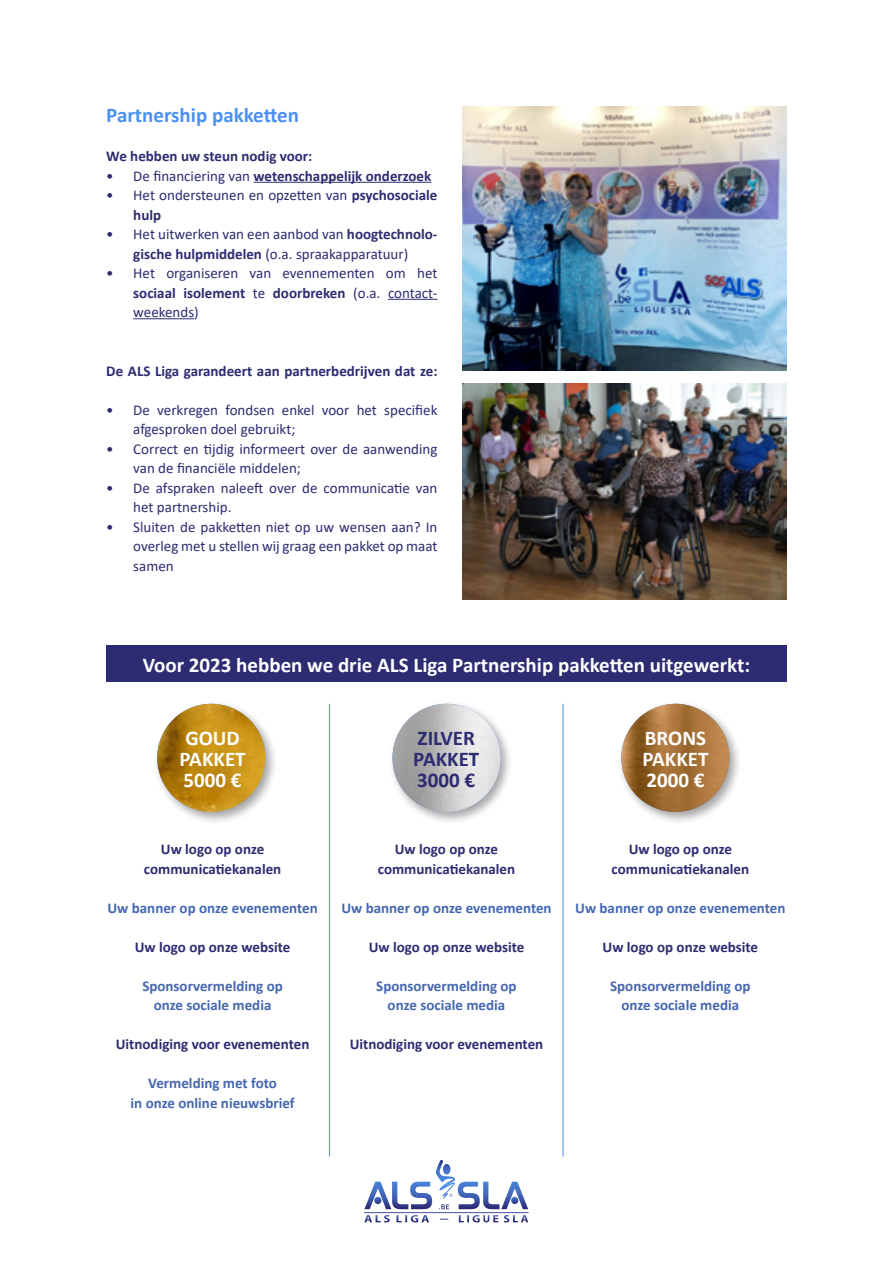
<style>
.page{position:relative;width:893px;height:1263px;background:#fff}
.page>*{position:absolute;margin:0;border:0;box-sizing:border-box;transform-origin:0 0}
.t1{font:700 21px/21px "Calibri";color:#fff}
.t2{font:700 21px "Calibri";color:#4a91f4}
.t3{font:700 21px/21px "Calibri";color:#2d2c72}
.t4{font:15px/19.5px "Calibri";color:#2d2c72}
.t5{font:700 15px/19.5px "Calibri";color:#2d2c72;text-align:center}
.t6{font:700 15px/19.5px "Calibri";color:#4567b0;text-align:center}
.s1{font-weight:400}
.s2{font-weight:700}
</style>
<div class="page">
<hr style="left:364px;top:1212px;width:165px;height:1px;background:#586aba">
<svg style="left:364px;top:1215px;width:164px;height:7px"></svg>
<svg style="left:439px;top:1204px;width:10px;height:5px"></svg>
<svg style="left:436px;top:1160px;width:17px;height:37px"></svg>
<svg style="left:374px;top:1197px;width:7px;height:7px"></svg>
<svg style="left:511px;top:1197px;width:7px;height:7px"></svg>
<hr style="left:254px;top:182px;width:177px;height:1px;background:#2d2c72">
<hr style="left:388px;top:299px;width:49px;height:1px;background:#2d2c72">
<hr style="left:133px;top:318px;width:61px;height:1px;background:#2d2c72">
<div style="left:106px;top:646px;width:681px;height:36px;background:#2d2c72"></div>
<div style="left:153px;top:700px;width:125px;height:125px;background:#000;opacity:.35"></div>
<img style="left:157px;top:704px;width:108px;height:108px;border-radius:54px">
<div style="left:389px;top:700px;width:124px;height:125px;background:#000;opacity:.35"></div>
<img style="left:392px;top:704px;width:109px;height:108px;border-radius:54px">
<div style="left:618px;top:700px;width:124px;height:125px;background:#000;opacity:.35"></div>
<img style="left:621px;top:704px;width:108px;height:108px;border-radius:54px">
<hr style="left:329px;top:704px;width:1px;height:453px;background:#4a91f4">
<hr style="left:563px;top:704px;width:1px;height:453px;background:#4a91f4">
<img style="left:462px;top:106px;width:325px;height:265px">
<img style="left:462px;top:384px;width:325px;height:216px">
<h1 class="t2" style="left:106px;top:100px;width:194px">Partnership pakketten</h1>
<p class="t5" style="left:106px;top:146px;width:208px">We hebben uw steun nodig voor:</p>
<p class="t5" style="left:106px;top:166px;width:327px"><span class="s1">• De financiering van</span> wetenschappelijk onderzoek</p>
<p class="t4" style="left:133px;top:185px;width:306px;text-indent:-27px">• Het ondersteunen en opzetten van <span class="s2">psychosociale hulp</span></p>
<p class="t4" style="left:106px;top:224px;width:333px;text-align:center">• Het uitwerken van een aanbod van <span class="s2">hoogtechnolo&shy;gische hulpmiddelen</span> (o.a. spraakapparatuur)</p>
<p class="t4" style="left:133px;top:263px;width:306px;text-align:justify;text-indent:-27px">• Het organiseren van evennementen om het <span class="s2">sociaal isolement</span> te <span class="s2">doorbreken</span> (o.a. contact&shy;weekends)</p>
<p class="t5" style="left:106px;top:361px;width:333px">De ALS Liga garandeert aan partnerbedrijven dat ze:</p>
<p class="t4" style="left:133px;top:399px;width:306px;text-indent:-27px">• De verkregen fondsen enkel voor het specifiek afgesproken doel gebruikt;</p>
<p class="t4" style="left:133px;top:438px;width:306px;text-indent:-27px">• Correct en tijdig informeert over de aanwending van de financiële middelen;</p>
<p class="t4" style="left:133px;top:477px;width:306px;text-indent:-27px">• De afspraken naleeft over de communicatie van het partnership.</p>
<p class="t4" style="left:133px;top:516px;width:306px;text-align:justify;text-indent:-27px">• Sluiten de pakketten niet op uw wensen aan? In overleg met u stellen wij graag een pakket op maat samen</p>
<h1 class="t1" style="left:143px;top:654px;width:609px">Voor 2023 hebben we drie ALS Liga Partnership pakketten uitgewerkt:</h1>
<h1 class="t1" style="left:180px;top:727px;width:68px">GOUD<br>PAKKET<br>5000 €</h1>
<h1 class="t3" style="left:413px;top:727px;width:68px">ZILVER<br>PAKKET<br>3000 €</h1>
<h1 class="t1" style="left:642px;top:727px;width:68px;text-align:justify">BRONS PAKKET 2000 €</h1>
<p class="t5" style="left:144px;top:839px;width:139px">Uw logo op onze communicatiekanalen</p>
<p class="t6" style="left:107px;top:898px;width:212px">Uw banner op onze evenementen</p>
<p class="t5" style="left:135px;top:937px;width:157px">Uw logo op onze website</p>
<p class="t6" style="left:142px;top:976px;width:142px">Sponsorvermelding op onze sociale media</p>
<p class="t5" style="left:116px;top:1034px;width:195px">Uitnodiging voor evenementen</p>
<p class="t6" style="left:131px;top:1073px;width:165px">Vermelding met foto<br>in onze online nieuwsbrief</p>
<p class="t5" style="left:378px;top:839px;width:139px">Uw logo op onze communicatiekanalen</p>
<p class="t6" style="left:341px;top:898px;width:212px">Uw banner op onze evenementen</p>
<p class="t5" style="left:369px;top:937px;width:157px">Uw logo op onze website</p>
<p class="t6" style="left:376px;top:976px;width:142px">Sponsorvermelding op onze sociale media</p>
<p class="t5" style="left:350px;top:1034px;width:195px">Uitnodiging voor evenementen</p>
<p class="t5" style="left:612px;top:839px;width:139px">Uw logo op onze communicatiekanalen</p>
<p class="t6" style="left:575px;top:898px;width:212px">Uw banner op onze evenementen</p>
<p class="t5" style="left:602px;top:937px;width:157px">Uw logo op onze website</p>
<p class="t6" style="left:610px;top:976px;width:142px">Sponsorvermelding op onze sociale media</p>
</div>
